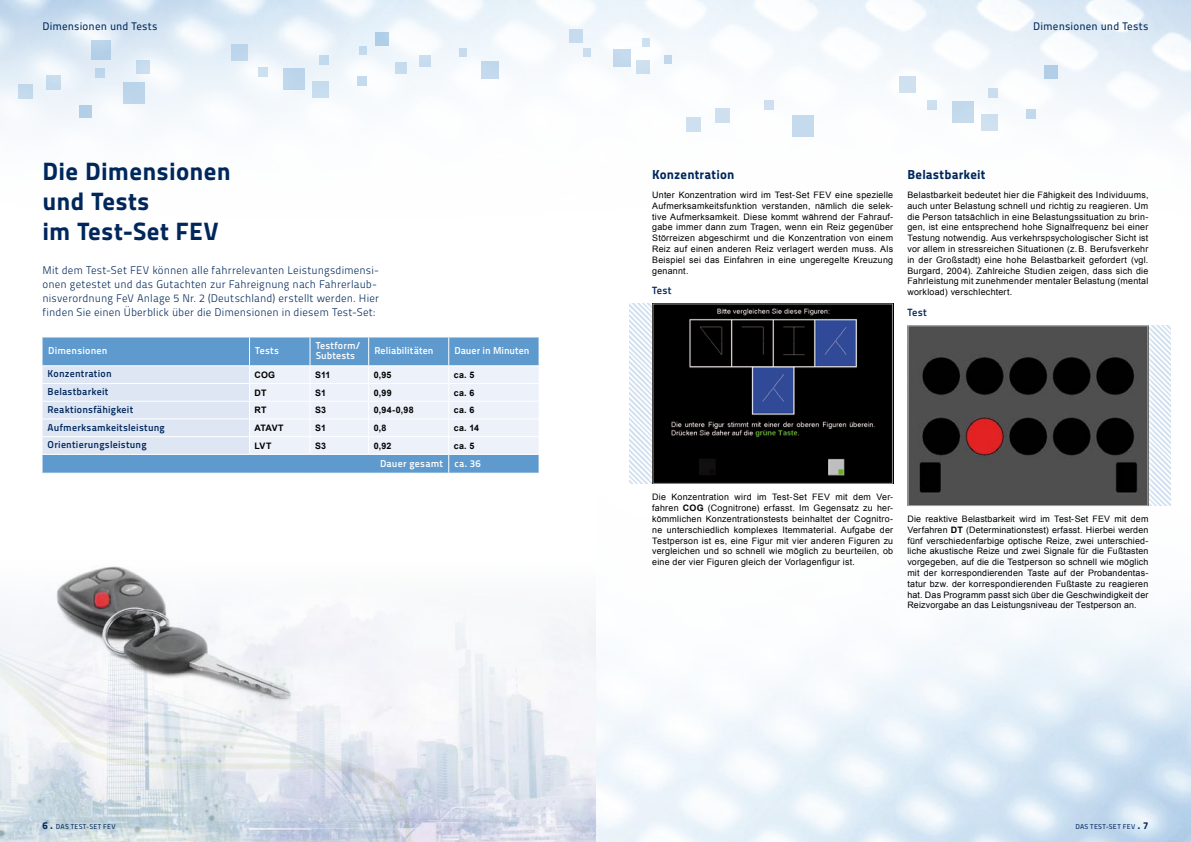
<style>
.page{position:relative;width:1191px;height:842px;background:#fff}
.page>*{position:absolute;margin:0;border:0;box-sizing:border-box;transform-origin:0 0}
.t1{font:25px/30px "Titillium Maps 26 L 999 wt";letter-spacing:.01em;color:#00275b}
.t2{font:13px "Titillium Maps 26 L 999 wt";letter-spacing:.015em;color:#00275b}
.t3{font:11px/14px "Titillium Maps 26 L 250 wt";letter-spacing:.015em;color:#00275b}
.t4{font:11px "Titillium Maps 26 L 500 wt";letter-spacing:.015em;color:#00275b}
.t5{font:10.5px "Titillium Maps 26 L 750 wt";letter-spacing:.02em;color:#00275b}
.t6{font:10px "Titillium Maps 26 L 750 wt";letter-spacing:.02em;color:#00275b}
.t7{font:10px/10px "Titillium Maps 26 L 750 wt";letter-spacing:.015em;color:#fff}
.t8{font:8.9px/10.8px "Arial";letter-spacing:.025em;color:#000;text-align:justify}
.t9{font:700 8.9px "Arial";letter-spacing:.02em;color:#000}
.t10{font:7px "Titillium Maps 26 L 500 wt";letter-spacing:.04em;color:#00275b}
.s1{font-family:"Titillium Maps 26 L 999 wt";font-size:10px}
.s2{font-weight:700}
</style>
<div class="page">
<img style="left:0;top:604px;width:595px;height:238px">
<div style="left:395px;top:62px;width:12px;height:12px;background:#c6dcee"></div>
<div style="left:419px;top:55px;width:11px;height:12px;background:#c7ddee"></div>
<div style="left:612px;top:49px;width:18px;height:18px;background:#c3d9ec"></div>
<div style="left:481px;top:61px;width:18px;height:18px;background:#c3daec"></div>
<div style="left:636px;top:60px;width:13px;height:13px;background:#cddff0"></div>
<div style="left:569px;top:29px;width:14px;height:14px;background:#c6dcee"></div>
<div style="left:583px;top:48px;width:8px;height:8px;background:#c9ddee"></div>
<div style="left:641px;top:39px;width:8px;height:8px;background:#cee0f0"></div>
<div style="left:458px;top:49px;width:8px;height:8px;background:#c6dcee"></div>
<div style="left:359px;top:47px;width:8px;height:8px;background:#c2daed"></div>
<div style="left:663px;top:56px;width:8px;height:8px;background:#c0d8ec"></div>
<div style="left:137px;top:61px;width:13px;height:13px;background:#c9ddef"></div>
<div style="left:91px;top:41px;width:20px;height:19px;background:#b5d1e8"></div>
<div style="left:79px;top:105px;width:12px;height:12px;background:#b3cfe8"></div>
<div style="left:18px;top:84px;width:14px;height:15px;background:#c4d9ec"></div>
<div style="left:46px;top:75px;width:15px;height:15px;background:#c6dbee"></div>
<div style="left:283px;top:68px;width:22px;height:22px;background:#bdd6eb"></div>
<div style="left:123px;top:82px;width:22px;height:22px;background:#bcd5ea"></div>
<div style="left:375px;top:32px;width:14px;height:14px;background:#b0cee8"></div>
<div style="left:312px;top:82px;width:17px;height:16px;background:#c7ddee"></div>
<div style="left:231px;top:44px;width:16px;height:16px;background:#bcd5eb"></div>
<div style="left:258px;top:67px;width:10px;height:10px;background:#ccdff0"></div>
<div style="left:319px;top:56px;width:10px;height:9px;background:#c2d9ed"></div>
<div style="left:95px;top:68px;width:10px;height:10px;background:#bdd5eb"></div>
<div style="left:357px;top:77px;width:10px;height:9px;background:#c5daed"></div>
<div style="left:686px;top:117px;width:15px;height:14px;background:#cee0f0"></div>
<div style="left:715px;top:108px;width:14px;height:14px;background:#cedff0"></div>
<div style="left:952px;top:101px;width:22px;height:22px;background:#c4daed"></div>
<div style="left:792px;top:115px;width:21px;height:22px;background:#c4daed"></div>
<div style="left:1043px;top:65px;width:14px;height:14px;background:#b1cee7"></div>
<div style="left:981px;top:114px;width:16px;height:17px;background:#cfe1f0"></div>
<div style="left:899px;top:77px;width:17px;height:16px;background:#cfe1f0"></div>
<div style="left:926px;top:100px;width:10px;height:10px;background:#cee0f0"></div>
<div style="left:987px;top:88px;width:10px;height:10px;background:#c9ddee"></div>
<div style="left:763px;top:100px;width:10px;height:10px;background:#cddff0"></div>
<div style="left:1025px;top:109px;width:10px;height:10px;background:#c2d8ec"></div>
<svg style="left:43px;top:337px;width:495px;height:136px;background:#bad1e9"></svg>
<img style="left:30px;top:566px;width:309px;height:172px">
<svg style="left:629px;top:303px;width:17px;height:181px"></svg>
<div style="left:646px;top:297px;width:253px;height:193px;background:#fff;opacity:.75"></div>
<img style="left:654px;top:305px;width:237px;height:177px">
<div style="left:652px;top:303px;width:241px;height:181px;border:1px solid #b1b3b4"></div>
<svg style="left:1154px;top:325px;width:17px;height:181px"></svg>
<img style="left:909px;top:327px;width:237px;height:177px">
<div style="left:907px;top:325px;width:241px;height:181px;border:1px solid #b1b3b4"></div>
<p class="t4" style="left:43px;top:18px;width:117px">Dimensionen und Tests</p>
<h1 class="t1" style="left:43px;top:155px;width:190px">Die Dimensionen und Tests<br>im Test-Set FEV</h1>
<p class="t3" style="left:43px;top:262px;width:338px">Mit dem Test-Set FEV können alle fahrrelevanten Leistungsdimensi&shy;onen getestet und das Gutachten zur Fahreignung nach Fahrerlaub&shy;nisverordnung FeV Anlage 5 Nr. 2 (Deutschland) erstellt werden. Hier finden Sie einen Überblick über die Dimensionen in diesem Test-Set:</p>
<p class="t7" style="left:48px;top:345px;width:61px">Dimensionen</p>
<p class="t7" style="left:255px;top:345px;width:25px">Tests</p>
<p class="t7" style="left:316px;top:340px;width:47px">Testform/<br>Subtests</p>
<p class="t7" style="left:374px;top:345px;width:61px">Reliabilitäten</p>
<p class="t7" style="left:454px;top:345px;width:77px">Dauer in Minuten</p>
<p class="t6" style="left:48px;top:366px;width:66px">Konzentration</p>
<p class="t9" style="left:255px;top:369px;width:22px">COG</p>
<p class="t9" style="left:315px;top:369px;width:17px">S11</p>
<p class="t9" style="left:374px;top:369px;width:19px">0,95</p>
<p class="t9" style="left:454px;top:369px;width:22px">ca. 5</p>
<p class="t6" style="left:48px;top:384px;width:62px">Belastbarkeit</p>
<p class="t9" style="left:255px;top:387px;width:13px">DT</p>
<p class="t9" style="left:315px;top:387px;width:12px">S1</p>
<p class="t9" style="left:374px;top:387px;width:19px">0,99</p>
<p class="t9" style="left:454px;top:387px;width:22px">ca. 6</p>
<p class="t6" style="left:48px;top:402px;width:87px">Reaktionsfähigkeit</p>
<p class="t9" style="left:255px;top:404px;width:14px">RT</p>
<p class="t9" style="left:315px;top:404px;width:13px">S3</p>
<p class="t9" style="left:374px;top:404px;width:41px">0,94-0,98</p>
<p class="t9" style="left:454px;top:404px;width:22px">ca. 6</p>
<p class="t6" style="left:48px;top:419px;width:119px">Aufmerksamkeitsleistung</p>
<p class="t9" style="left:255px;top:422px;width:31px">ATAVT</p>
<p class="t9" style="left:315px;top:422px;width:12px">S1</p>
<p class="t9" style="left:374px;top:422px;width:14px">0,8</p>
<p class="t9" style="left:454px;top:422px;width:27px">ca. 14</p>
<p class="t6" style="left:48px;top:437px;width:101px">Orientierungsleistung</p>
<p class="t9" style="left:255px;top:440px;width:18px">LVT</p>
<p class="t9" style="left:315px;top:440px;width:13px">S3</p>
<p class="t9" style="left:374px;top:440px;width:19px">0,92</p>
<p class="t9" style="left:454px;top:440px;width:22px">ca. 5</p>
<p class="t7" style="left:380px;top:457px;width:102px">Dauer gesamt ca. 36</p>
<p class="t10" style="left:43px;top:821px;width:75px"><span class="s1">6 .</span> Das Test-Set FEV</p>
<p class="t4" style="left:1033px;top:18px;width:117px">Dimensionen und Tests</p>
<h2 class="t2" style="left:652px;top:165px;width:84px">Konzentration</h2>
<p class="t8" style="left:652px;top:190px;width:242px">Unter Konzentration wird im Test-Set FEV eine spezielle Aufmerksamkeitsfunktion verstanden, nämlich die selek&shy;tive Aufmerksamkeit. Diese kommt während der Fahrauf&shy;gabe immer dann zum Tragen, wenn ein Reiz gegenüber Störreizen abgeschirmt und die Konzentration von einem Reiz auf einen anderen Reiz verlagert werden muss. Als Beispiel sei das Einfahren in eine ungeregelte Kreuzung genannt.</p>
<p class="t5" style="left:652px;top:283px;width:21px">Test</p>
<h2 class="t2" style="left:907px;top:165px;width:80px">Belastbarkeit</h2>
<p class="t8" style="left:907px;top:190px;width:242px">Belastbarkeit bedeutet hier die Fähigkeit des Individuums, auch unter Belastung schnell und richtig zu reagieren. Um die Person tatsächlich in eine Belastungssituation zu brin&shy;gen, ist eine entsprechend hohe Signalfrequenz bei einer Testung notwendig. Aus verkehrspsychologischer Sicht ist vor allem in stressreichen Situationen (z.B. Berufsverkehr in der Großstadt) eine hohe Belastbarkeit gefordert (vgl.<br>Burgard, 2004). Zahlreiche Studien zeigen, dass sich die Fahrleistung mit zunehmender mentaler Belastung (mental workload) verschlechtert.</p>
<p class="t5" style="left:907px;top:304px;width:21px">Test</p>
<p class="t8" style="left:652px;top:492px;width:242px">Die Konzentration wird im Test-Set FEV mit dem Ver&shy;fahren <span class="s2">COG</span> (Cognitrone) erfasst. Im Gegensatz zu her&shy;kömmlichen Konzentrationstests beinhaltet der Cognitro&shy;ne unterschiedlich komplexes Itemmaterial. Aufgabe der Testperson ist es, eine Figur mit vier anderen Figuren zu vergleichen und so schnell wie möglich zu beurteilen, ob eine der vier Figuren gleich der Vorlagenfigur ist.</p>
<p class="t8" style="left:907px;top:514px;width:242px">Die reaktive Belastbarkeit wird im Test-Set FEV mit dem Verfahren <span class="s2">DT</span> (Determinationstest) erfasst. Hierbei werden fünf verschiedenfarbige optische Reize, zwei unterschied&shy;liche akustische Reize und zwei Signale für die Fußtasten vorgegeben, auf die die Testperson so schnell wie möglich mit der korrespondierenden Taste auf der Probandentas&shy;tatur bzw. der korrespondierenden Fußtaste zu reagieren hat. Das Programm passt sich über die Geschwindigkeit der Reizvorgabe an das Leistungsniveau der Testperson an.</p>
<p class="t10" style="left:1075px;top:821px;width:75px">Das Test-Set FEV <span class="s1">. 7</span></p>
</div>
